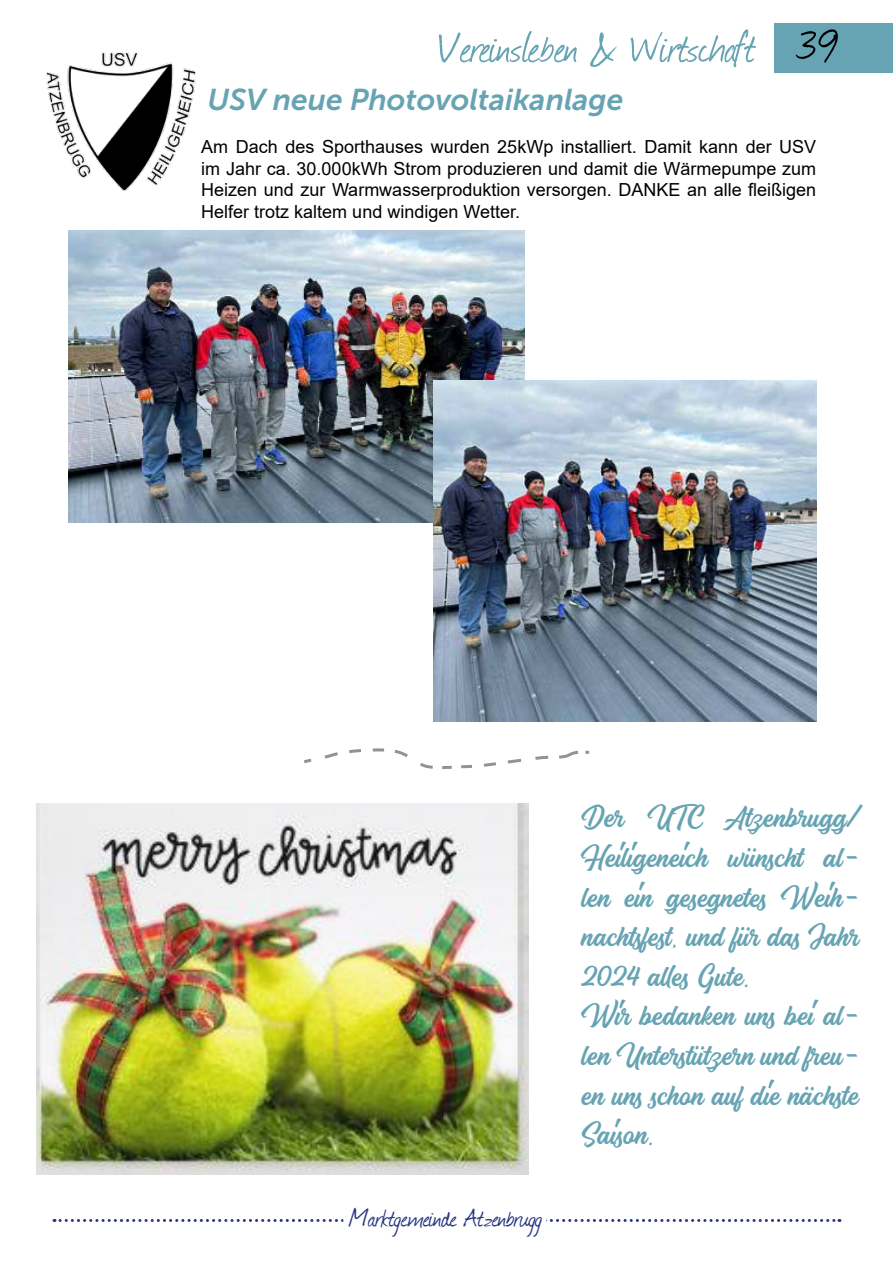
<style>
.page{position:relative;width:893px;height:1263px;background:#fff}
.page>*{position:absolute;margin:0;border:0;box-sizing:border-box;transform-origin:0 0}
.t1{font:51px "Journal";letter-spacing:-.01em;color:#67a4b3}
.t2{font:33px/39.6px "Magehand";color:#67a4b3}
.t3{font:italic 30px "Museo Sans 700";color:#67a4b3}
.t4{font:30px "Journal";color:#283583}
.t5{font:18px/21.6px "Arial";color:#000;text-align:justify}
.s1{color:#000}
</style>
<div class="page">
<svg style="left:54px;top:1219px;width:786px;height:3px"></svg>
<div style="left:774px;top:23px;width:119px;height:49px;background:#67a4b3"></div>
<img style="left:47px;top:52px;width:149px;height:139px">
<img style="left:68px;top:231px;width:456px;height:291px">
<img style="left:36px;top:804px;width:493px;height:370px">
<svg style="left:304px;top:748px;width:286px;height:21px"></svg>
<div style="left:343px;top:1202px;width:203px;height:33px;background:#fff"></div>
<img style="left:434px;top:380px;width:382px;height:341px">
<h1 class="t1" style="left:437px;top:12px;width:402px">Vereinsleben &amp; Wirtschaft <span class="s1">39</span></h1>
<h3 class="t3" style="left:207px;top:82px;width:417px">USV neue Photovoltaikanlage</h3>
<p class="t5" style="left:201px;top:136px;width:616px">Am Dach des Sporthauses wurden 25kWp installiert. Damit kann der USV im Jahr ca. 30.000kWh Strom produzieren und damit die Wärmepumpe zum Heizen und zur Warmwasserproduktion versorgen. DANKE an alle fleißigen Helfer trotz kaltem und windigen Wetter.</p>
<h3 class="t4" style="left:350px;top:1198px;width:194px">Marktgemeinde Atzenbrugg</h3>
<h2 class="t2" style="left:581px;top:797px;width:279px">Der UTC Atzenbrugg/<br>Heiligeneich wünscht al&shy;len ein gesegnetes Weih&shy;nachtsfest, und für das Jahr<br>2024 alles Gute.<br>Wir bedanken uns bei al&shy;len Unterstützern und freu&shy;en uns schon auf die nächste<br>Saison.</h2>
</div>
